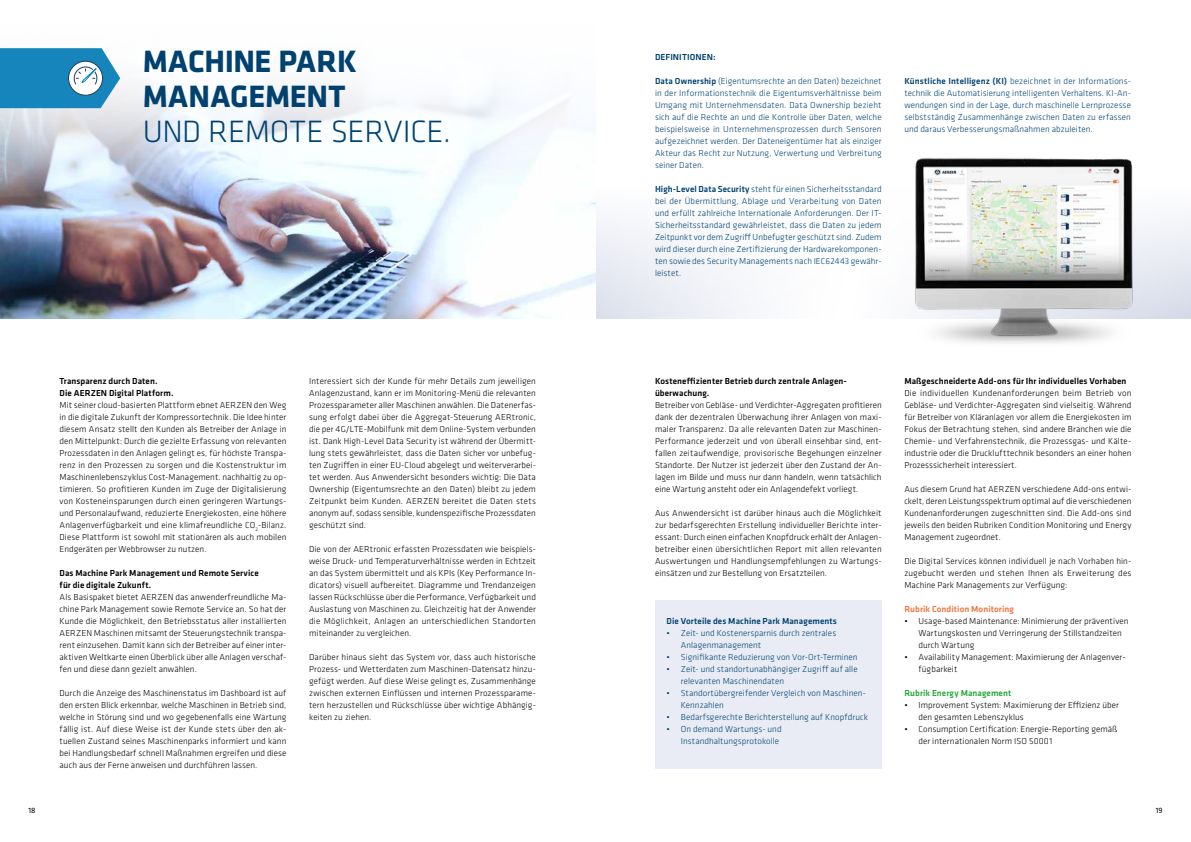
<style>
.page{position:relative;width:1191px;height:842px;background:#fff}
.page>*{position:absolute;margin:0;border:0;box-sizing:border-box;transform-origin:0 0}
.t1{font:700 32px/35px "Klavika";letter-spacing:-.01em;color:#004170}
.t2{font:300 32px "Klavika";letter-spacing:-.015em;color:#004170}
.t3{font:300 9px/12px "Klavika";letter-spacing:.005em;color:#000;text-align:justify}
.t4{font:300 9px/12px "Klavika";letter-spacing:.005em;color:#004170;text-align:justify}
.t5{font:500 9px/12px "Klavika";letter-spacing:.01em;color:#000}
.t6{font:500 9px "Klavika";letter-spacing:.01em;color:#004170}
.t7{font:500 9px "Klavika";letter-spacing:.01em;color:#ee743a}
.t8{font:500 9px "Klavika";letter-spacing:.01em;color:#23a638}
.t9{font:8px "Klavika";color:#000}
.s1{font-weight:500}
</style>
<div class="page">
<img style="left:0;top:197px;width:595px;height:121px">
<svg style="left:0;top:78px;width:570px;height:119px;fill:#f3f8fd"></svg>
<svg style="left:0;top:48px;width:120px;height:60px;background:#4099c5"></svg>
<svg style="left:597px;top:217px;width:594px;height:101px"></svg>
<img style="left:878px;top:158px;width:291px;height:185px">
<div style="left:655px;top:600px;width:227px;height:168px;background:#e9ecf4"></div>
<h1 class="t1" style="left:143px;top:45px;width:216px">MACHINE PARK<br>MANAGEMENT</h1>
<h1 class="t2" style="left:143px;top:114px;width:310px">UND REMOTE SERVICE.</h1>
<p class="t5" style="left:60px;top:375px;width:115px">Transparenz durch Daten.<br>Die AERZEN Digital Platform.</p>
<p class="t3" style="left:60px;top:399px;width:228px">Mit seiner cloud-basierten Plattform ebnet AERZEN den Weg in die digitale Zukunft der Kompressortechnik. Die Idee hinter diesem Ansatz stellt den Kunden als Betreiber der Anlage in den Mittelpunkt: Durch die gezielte Erfassung von relevanten Prozessdaten in den Anlagen gelingt es, für höchste Transpa&shy;renz in den Prozessen zu sorgen und die Kostenstruktur im Maschinenlebenszyklus Cost-Management. nachhaltig zu op&shy;timieren. So profitieren Kunden im Zuge der Digitalisierung von Kosteneinsparungen durch einen geringeren Wartungs&shy;und Personalaufwand, reduzierte Energiekosten, eine höhere Anlagenverfügbarkeit und eine klimafreundliche CO<sub>2</sub>-Bilanz.<br>Diese Plattform ist sowohl mit stationären als auch mobilen Endgeräten per Webbrowser zu nutzen.</p>
<p class="t5" style="left:60px;top:567px;width:201px">Das Machine Park Management und Remote Service für die digitale Zukunft.</p>
<p class="t3" style="left:60px;top:591px;width:228px">Als Basispaket bietet AERZEN das anwenderfreundliche Ma&shy;chine Park Management sowie Remote Service an. So hat der Kunde die Möglichkeit, den Betriebsstatus aller installierten AERZEN Maschinen mitsamt der Steuerungstechnik transpa&shy;rent einzusehen. Damit kann sich der Betreiber auf einer inter&shy;aktiven Weltkarte einen Überblick über alle Anlagen verschaf&shy;fen und diese dann gezielt anwählen.</p>
<p class="t3" style="left:60px;top:687px;width:228px">Durch die Anzeige des Maschinenstatus im Dashboard ist auf den ersten Blick erkennbar, welche Maschinen in Betrieb sind, welche in Störung sind und wo gegebenenfalls eine Wartung fällig ist. Auf diese Weise ist der Kunde stets über den ak&shy;tuellen Zustand seines Maschinenparks informiert und kann bei Handlungsbedarf schnell Maßnahmen ergreifen und diese auch aus der Ferne anweisen und durchführen lassen.</p>
<p class="t3" style="left:309px;top:375px;width:228px">Interessiert sich der Kunde für mehr Details zum jeweiligen Anlagenzustand, kann er im Monitoring-Menü die relevanten Prozessparameter aller Maschinen anwählen. Die Datenerfas&shy;sung erfolgt dabei über die Aggregat-Steuerung AERtronic, die per 4G/LTE-Mobilfunk mit dem Online-System verbunden ist. Dank High-Level Data Security ist während der Übermitt&shy;lung stets gewährleistet, dass die Daten sicher vor unbefug&shy;ten Zugriffen in einer EU-Cloud abgelegt und weiterverarbei&shy;tet werden. Aus Anwendersicht besonders wichtig: Die Data Ownership (Eigentumsrechte an den Daten) bleibt zu jedem Zeitpunkt beim Kunden. AERZEN bereitet die Daten stets anonym auf, sodass sensible, kundenspezifische Prozessdaten geschützt sind.</p>
<p class="t3" style="left:309px;top:543px;width:228px">Die von der AERtronic erfassten Prozessdaten wie beispiels&shy;weise Druck- und Temperaturverhältnisse werden in Echtzeit an das System übermittelt und als KPIs (Key Performance In&shy;dicators) visuell aufbereitet. Diagramme und Trendanzeigen lassen Rückschlüsse über die Performance, Verfügbarkeit und Auslastung von Maschinen zu. Gleichzeitig hat der Anwender die Möglichkeit, Anlagen an unterschiedlichen Standorten miteinander zu vergleichen.</p>
<p class="t3" style="left:309px;top:651px;width:228px">Darüber hinaus sieht das System vor, dass auch historische Prozess- und Wetterdaten zum Maschinen-Datensatz hinzu&shy;gefügt werden. Auf diese Weise gelingt es, Zusammenhänge zwischen externen Einflüssen und internen Prozessparame&shy;tern herzustellen und Rückschlüsse über wichtige Abhängig&shy;keiten zu ziehen.</p>
<p class="t6" style="left:655px;top:52px;width:62px">DEFINITIONEN:</p>
<p class="t4" style="left:655px;top:75px;width:228px"><span class="s1">Data Ownership</span> (Eigentumsrechte an den Daten) bezeichnet in der Informationstechnik die Eigentumsverhältnisse beim Umgang mit Unternehmensdaten. Data Ownership bezieht sich auf die Rechte an und die Kontrolle über Daten, welche beispielsweise in Unternehmensprozessen durch Sensoren aufgezeichnet werden. Der Dateneigentümer hat als einziger Akteur das Recht zur Nutzung, Verwertung und Verbreitung seiner Daten.</p>
<p class="t4" style="left:655px;top:183px;width:228px"><span class="s1">High-Level Data Security</span> steht für einen Sicherheitsstandard bei der Übermittlung, Ablage und Verarbeitung von Daten und erfüllt zahlreiche Internationale Anforderungen. Der IT-Sicherheitsstandard gewährleistet, dass die Daten zu jedem Zeitpunkt vor dem Zugriff Unbefugter geschützt sind. Zudem wird dieser durch eine Zertifizierung der Hardwarekomponen&shy;ten sowie des Security Managements nach IEC62443 gewähr&shy;leistet.</p>
<p class="t4" style="left:904px;top:75px;width:228px"><span class="s1">Künstliche Intelligenz (KI)</span> bezeichnet in der Informations&shy;technik die Automatisierung intelligenten Verhaltens. KI-An&shy;wendungen sind in der Lage, durch maschinelle Lernprozesse selbstständig Zusammenhänge zwischen Daten zu erfassen und daraus Verbesserungsmaßnahmen abzuleiten.</p>
<p class="t5" style="left:655px;top:375px;width:192px">Kosteneffizienter Betrieb durch zentrale Anlagen&shy;überwachung.</p>
<p class="t3" style="left:655px;top:399px;width:228px">Betreiber von Gebläse- und Verdichter-Aggregaten profitieren dank der dezentralen Überwachung ihrer Anlagen von maxi&shy;maler Transparenz. Da alle relevanten Daten zur Maschinen-Performance jederzeit und von überall einsehbar sind, ent&shy;fallen zeitaufwendige, provisorische Begehungen einzelner Standorte. Der Nutzer ist jederzeit über den Zustand der An&shy;lagen im Bilde und muss nur dann handeln, wenn tatsächlich eine Wartung ansteht oder ein Anlagendefekt vorliegt.</p>
<p class="t3" style="left:655px;top:507px;width:228px">Aus Anwendersicht ist darüber hinaus auch die Möglichkeit zur bedarfsgerechten Erstellung individueller Berichte inter&shy;essant: Durch einen einfachen Knopfdruck erhält der Anlagen&shy;betreiber einen übersichtlichen Report mit allen relevanten Auswertungen und Handlungsempfehlungen zu Wartungs&shy;einsätzen und zur Bestellung von Ersatzteilen.</p>
<p class="t6" style="left:666px;top:616px;width:172px">Die Vorteile des Machine Park Managements</p>
<p class="t4" style="left:681px;top:627px;width:157px;text-indent:-14px">• Zeit- und Kostenersparnis durch zentrales<br>Anlagenmanagement</p>
<p class="t4" style="left:666px;top:651px;width:192px">• Signifikante Reduzierung von Vor-Ort-Terminen</p>
<p class="t4" style="left:681px;top:663px;width:178px;text-indent:-14px">• Zeit- und standortunabhängiger Zugriff auf alle relevanten Maschinendaten</p>
<p class="t4" style="left:681px;top:687px;width:187px;text-indent:-14px">• Standortübergreifender Vergleich von Maschinen-<br>Kennzahlen</p>
<p class="t4" style="left:666px;top:711px;width:203px">• Bedarfsgerechte Berichterstellung auf Knopfdruck</p>
<p class="t4" style="left:666px;top:723px;width:117px;text-align:right">• On demand Wartungs- und<br>Instandhaltungsprotokolle</p>
<p class="t5" style="left:904px;top:375px;width:223px">Maßgeschneiderte Add-ons für Ihr individuelles Vorhaben</p>
<p class="t3" style="left:904px;top:387px;width:229px">Die individuellen Kundenanforderungen beim Betrieb von Gebläse- und Verdichter-Aggregaten sind vielseitig. Während für Betreiber von Kläranlagen vor allem die Energiekosten im Fokus der Betrachtung stehen, sind andere Branchen wie die Chemie- und Verfahrenstechnik, die Prozessgas- und Kälte&shy;industrie oder die Drucklufttechnik besonders an einer hohen Prozesssicherheit interessiert.</p>
<p class="t3" style="left:904px;top:483px;width:229px">Aus diesem Grund hat AERZEN verschiedene Add-ons entwi&shy;ckelt, deren Leistungsspektrum optimal auf die verschiedenen Kundenanforderungen zugeschnitten sind. Die Add-ons sind jeweils den beiden Rubriken Condition Monitoring und Energy Management zugeordnet.</p>
<p class="t3" style="left:904px;top:555px;width:229px">Die Digital Services können individuell je nach Vorhaben hin&shy;zugebucht werden und stehen Ihnen als Erweiterung des Machine Park Managements zur Verfügung:</p>
<p class="t7" style="left:904px;top:604px;width:111px">Rubrik Condition Monitoring</p>
<p class="t3" style="left:918px;top:615px;width:211px;text-align:left;text-indent:-14px">• Usage-based Maintenance: Minimierung der präventiven<br>Wartungskosten und Verringerung der Stillstandzeiten durch Wartung</p>
<p class="t3" style="left:918px;top:651px;width:209px;text-indent:-14px">• Availability Management: Maximierung der Anlagenver&shy;fügbarkeit</p>
<p class="t8" style="left:904px;top:688px;width:108px">Rubrik Energy Management</p>
<p class="t3" style="left:918px;top:699px;width:202px;text-indent:-14px">• Improvement System: Maximierung der Effizienz über den gesamten Lebenszyklus</p>
<p class="t3" style="left:918px;top:723px;width:200px;text-indent:-14px">• Consumption Certification: Energie-Reporting gemäß der internationalen Norm ISO 50001</p>
<p class="t9" style="left:28px;top:806px;width:9px">18</p>
<p class="t9" style="left:1155px;top:806px;width:8px">19</p>
</div>
